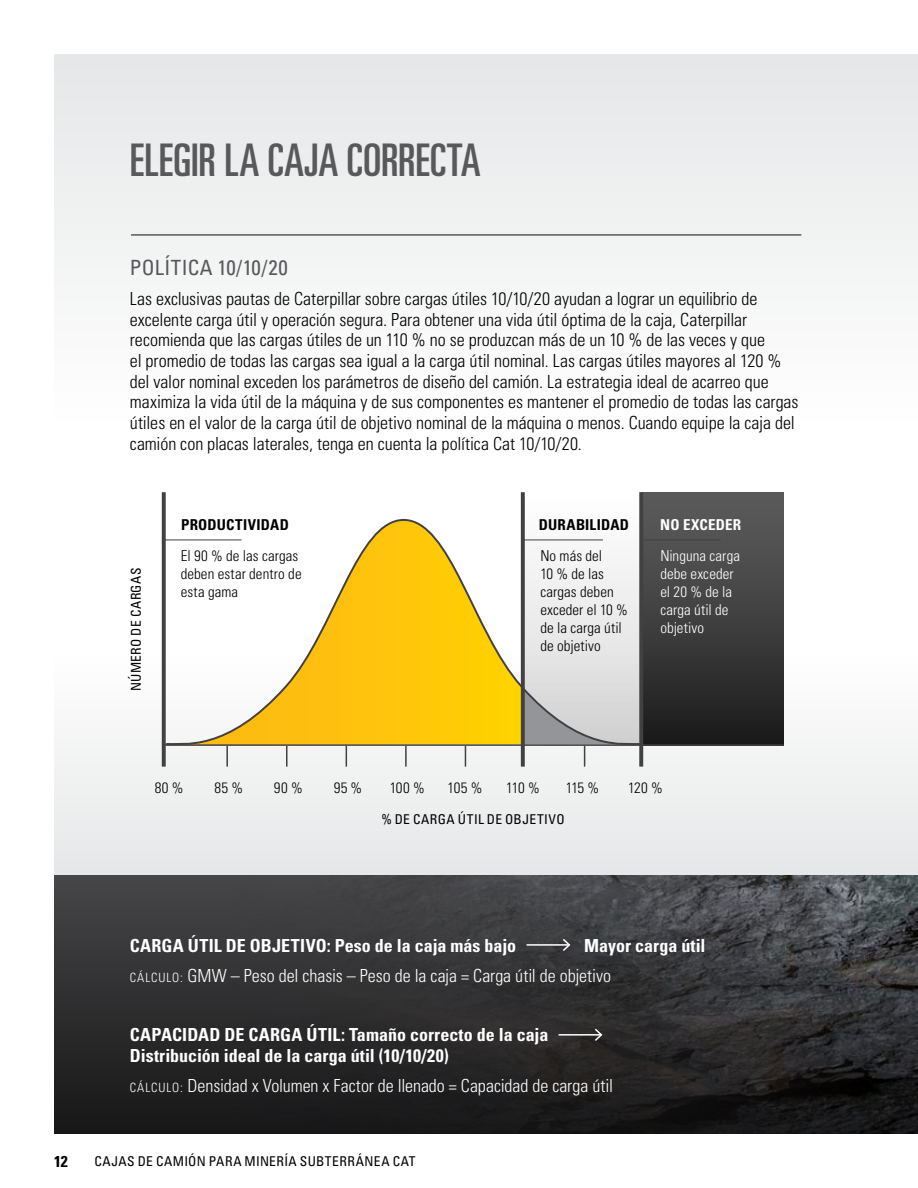
<style>
.page{position:relative;width:918px;height:1188px;background:#fff}
.page>*{position:absolute;margin:0;border:0;box-sizing:border-box;transform-origin:0 0}
.t1{font:ultra-condensed 45px "Univers LT Std";letter-spacing:.005em;color:#58595b}
.t2{font:condensed 21px "Univers LT Std";letter-spacing:.02em;color:#58595b}
.t3{font:300 condensed 18px/20.7px "Univers LT Std";letter-spacing:-.005em;color:#000}
.t4{font:300 condensed 18px/29.7px "Univers LT Std";letter-spacing:-.005em;color:#fff}
.t5{font:700 condensed 18px/20.7px "Univers LT Std";color:#fff}
.t6{font:700 condensed 15.75px "Univers LT Std";color:#000}
.t7{font:300 condensed 15px/18px "Univers LT Std";letter-spacing:.005em;color:#000}
.t8{font:300 condensed 15px/18px "Univers LT Std";letter-spacing:.005em;color:#fff}
.t9{font:700 condensed 15px "Univers LT Std";letter-spacing:.015em;color:#000}
.t10{font:700 condensed 15px "Univers LT Std";letter-spacing:.015em;color:#fff}
.t11{font:condensed 13.5px "Univers LT Std";letter-spacing:.035em;color:#000}
.s1{font-weight:700}
.s2{font-size:12.75px}
</style>
<div class="page">
<div style="left:54px;top:656px;width:864px;height:222px;background:linear-gradient(to bottom,#fefefe,#e6e7e8)"></div>
<svg style="left:54px;top:876px;width:864px;height:258px;background:#303031"></svg>
<div style="left:54px;top:54px;width:864px;height:367px;background:#f2f2f3"></div>
<div style="left:641px;top:492px;width:143px;height:254px;background:linear-gradient(to bottom,#5f5f5f,#1c1c1c)"></div>
<svg style="left:166px;top:518px;width:473px;height:238px"></svg>
<svg style="left:162px;top:492px;width:4px;height:275px"></svg>
<svg style="left:521px;top:492px;width:4px;height:275px"></svg>
<svg style="left:639px;top:492px;width:4px;height:275px"></svg>
<hr style="left:162px;top:744px;width:622px;height:2px;background:#414042">
<hr style="left:162px;top:540px;width:80px;height:1px;background:#414042">
<hr style="left:524px;top:540px;width:79px;height:1px;background:#414042">
<hr style="left:641px;top:540px;width:80px;height:1px;background:#414042">
<hr style="left:226px;top:746px;width:2px;height:21px;background:#414042">
<svg style="left:346px;top:746px;width:1px;height:21px"></svg>
<hr style="left:405px;top:746px;width:2px;height:21px;background:#414042">
<svg style="left:465px;top:746px;width:1px;height:21px"></svg>
<svg style="left:522px;top:687px;width:119px;height:80px"></svg>
<hr style="left:286px;top:746px;width:2px;height:21px;background:#414042">
<hr style="left:527px;top:944px;width:42px;height:2px;background:#fff">
<svg style="left:561px;top:937px;width:11px;height:16px"></svg>
<hr style="left:559px;top:1034px;width:42px;height:2px;background:#fff">
<svg style="left:593px;top:1027px;width:11px;height:16px"></svg>
<hr style="left:131px;top:234px;width:670px;height:2px;background:#58595b">
<h1 class="t1" style="left:130px;top:134px;width:352px">ELEGIR LA CAJA CORRECTA</h1>
<p class="t2" style="left:130px;top:254px;width:159px">POLÍTICA 10/10/20</p>
<p class="t3" style="left:130px;top:288px;width:670px">Las exclusivas pautas de Caterpillar sobre cargas útiles 10/10/20 ayudan a lograr un equilibrio de excelente carga útil y operación segura. Para obtener una vida útil óptima de la caja, Caterpillar recomienda que las cargas útiles de un 110 % no se produzcan más de un 10 % de las veces y que<br>el promedio de todas las cargas sea igual a la carga útil nominal. Las cargas útiles mayores al 120 % del valor nominal exceden los parámetros de diseño del camión. La estrategia ideal de acarreo que maximiza la vida útil de la máquina y de sus componentes es mantener el promedio de todas las cargas útiles en el valor de la carga útil de objetivo nominal de la máquina o menos. Cuando equipe la caja del camión con placas laterales, tenga en cuenta la política Cat 10/10/20.</p>
<p class="t11" style="left:127px;top:691px;width:125px;rotate:-90deg">NÚMERO DE CARGAS</p>
<p class="t9" style="left:181px;top:516px;width:109px">PRODUCTIVIDAD</p>
<p class="t9" style="left:539px;top:516px;width:92px">DURABILIDAD</p>
<p class="t10" style="left:660px;top:516px;width:82px">NO EXCEDER</p>
<p class="t7" style="left:181px;top:546px;width:123px">El 90 % de las cargas deben estar dentro de esta gama</p>
<p class="t7" style="left:540px;top:546px;width:89px">No más del<br>10 % de las cargas deben exceder el 10 % de la carga útil de objetivo</p>
<p class="t8" style="left:660px;top:546px;width:81px">Ninguna carga debe exceder el 20 % de la carga útil de objetivo</p>
<p class="t7" style="left:155px;top:778px;width:30px">80 %</p>
<p class="t7" style="left:214px;top:778px;width:30px">85 %</p>
<p class="t7" style="left:274px;top:778px;width:30px">90 %</p>
<p class="t7" style="left:334px;top:778px;width:30px">95 %</p>
<p class="t7" style="left:390px;top:778px;width:36px">100 %</p>
<p class="t7" style="left:448px;top:778px;width:36px">105 %</p>
<p class="t7" style="left:506px;top:778px;width:35px">110 %</p>
<p class="t7" style="left:566px;top:778px;width:35px">115 %</p>
<p class="t7" style="left:628px;top:778px;width:36px">120 %</p>
<p class="t11" style="left:381px;top:810px;width:185px">% DE CARGA ÚTIL DE OBJETIVO</p>
<p class="t5" style="left:130px;top:935px;width:388px">CARGA ÚTIL DE OBJETIVO: Peso de la caja más bajo</p>
<p class="t4" style="left:130px;top:931px;width:577px;text-indent:454px"><span class="s1">Mayor carga útil<br></span><span class="s2">CÁLCULO:</span> GMW – Peso del chasis – Peso de la caja = Carga útil de objetivo</p>
<p class="t5" style="left:130px;top:1024px;width:420px">CAPACIDAD DE CARGA ÚTIL: Tamaño correcto de la caja<br>Distribución ideal de la carga útil (10/10/20)</p>
<p class="t4" style="left:130px;top:1070px;width:485px"><span class="s2">CÁLCULO:</span> Densidad x Volumen x Factor de llenado = Capacidad de carga útil</p>
<p class="t6" style="left:54px;top:1151px;width:15px">12</p>
<p class="t11" style="left:94px;top:1153px;width:323px">CAJAS DE CAMIÓN PARA MINERÍA SUBTERRÁNEA CAT</p>
</div>
